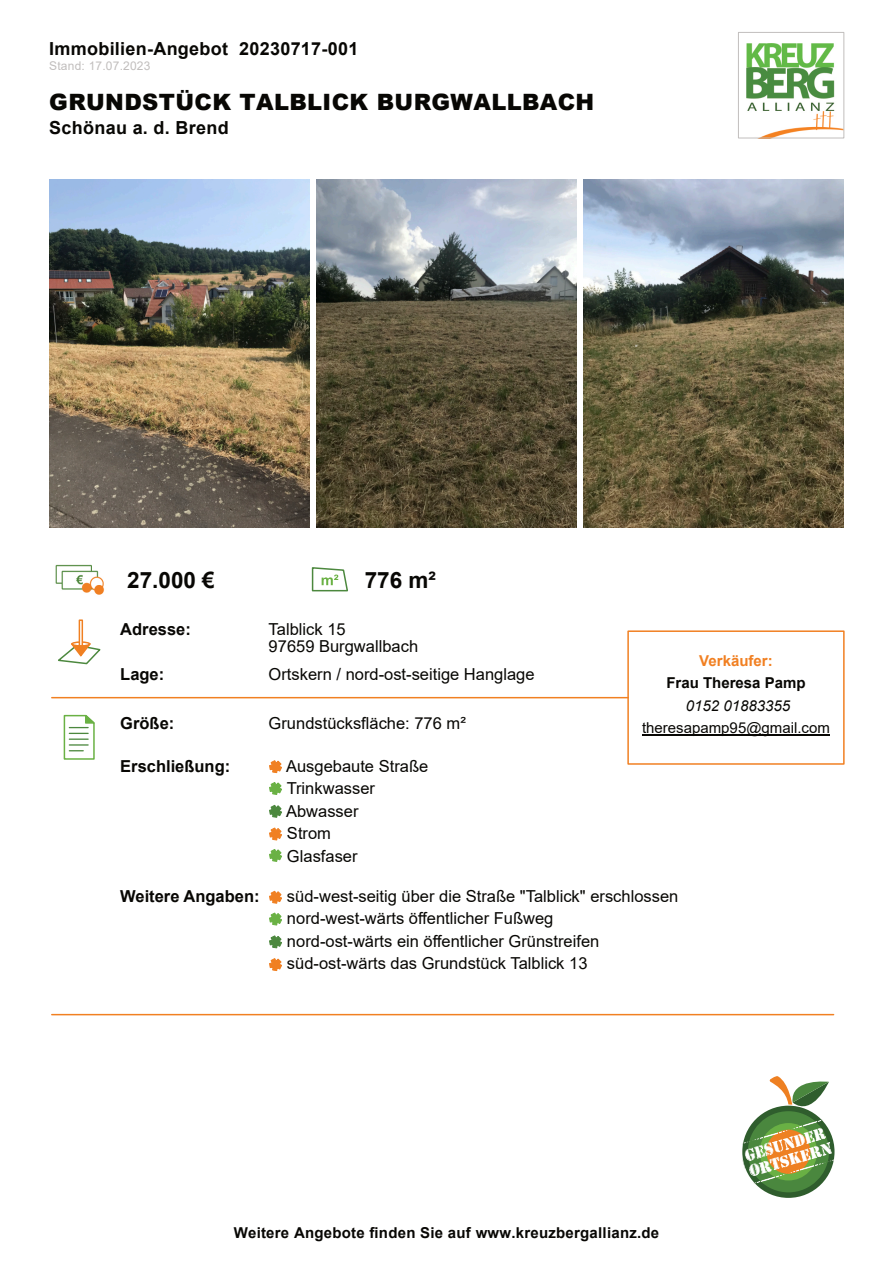
<style>
.page{position:relative;width:893px;height:1263px;background:#fff}
.page>*{position:absolute;margin:0;border:0;box-sizing:border-box;transform-origin:0 0}
.t1{font:900 22.5px "Arial";letter-spacing:.015em;color:#080704}
.t2{font:700 22.5px "Arial";color:#080704}
.t3{font:700 18px "Arial";letter-spacing:.015em;color:#080704}
.t4{font:16.5px/22.5px "Arial";color:#080704}
.t5{font:700 16.5px "Arial";color:#080704}
.t6{font:16.35px/16.4px "Stencil";color:#fff}
.t7{font:700 15px "Arial";letter-spacing:.015em;color:#080704}
.t8{font:15px "Arial";color:#080704}
.t9{font:italic 15px "Arial";color:#080704}
.t10{font:700 15px "Arial";color:#f18022}
.t11{font:12px "Arial";letter-spacing:.015em;color:#c1bebd}
</style>
<div class="page">
<div style="left:627px;top:630px;width:218px;height:135px;border:2px solid #f18022"></div>
<img style="left:747px;top:43px;width:95px;height:93px">
<div style="left:738px;top:32px;width:106px;height:106px;border:1px solid #c1bebd"></div>
<svg style="left:269px;top:849px;width:13px;height:13px"></svg>
<svg style="left:269px;top:760px;width:13px;height:13px"></svg>
<svg style="left:269px;top:827px;width:13px;height:14px"></svg>
<svg style="left:269px;top:804px;width:13px;height:14px"></svg>
<svg style="left:269px;top:782px;width:13px;height:13px"></svg>
<img style="left:55px;top:564px;width:49px;height:31px">
<svg style="left:63px;top:714px;width:32px;height:46px"></svg>
<div style="left:79px;top:619px;width:4px;height:27px;border:2px solid #f08022"></div>
<svg style="left:58px;top:638px;width:43px;height:27px"></svg>
<svg style="left:311px;top:567px;width:37px;height:25px"></svg>
<svg style="left:269px;top:890px;width:13px;height:14px"></svg>
<svg style="left:269px;top:958px;width:13px;height:13px"></svg>
<svg style="left:269px;top:935px;width:13px;height:14px"></svg>
<svg style="left:269px;top:912px;width:13px;height:14px"></svg>
<hr style="left:642px;top:735px;width:188px;height:1px;background:#080704">
<hr style="left:52px;top:697px;width:576px;height:1px;background:#f18022">
<hr style="left:52px;top:1014px;width:782px;height:1px;background:#f18022">
<div style="left:742px;top:1106px;width:93px;height:92px;background:#2f5d2d;border-radius:50%"></div>
<div style="left:748px;top:1111px;width:81px;height:81px;background:#4a873e;border-radius:50%"></div>
<svg style="left:767px;top:1076px;width:62px;height:42px"></svg>
<img style="left:742px;top:1119px;width:93px;height:65px">
<img style="left:49px;top:180px;width:261px;height:347px">
<img style="left:316px;top:180px;width:261px;height:347px">
<img style="left:583px;top:180px;width:261px;height:347px">
<p class="t3" style="left:49px;top:42px;width:311px">Immobilien-Angebot 20230717-001</p>
<p class="t11" style="left:49px;top:61px;width:103px">Stand: 17.07.2023</p>
<h1 class="t1" style="left:49px;top:94px;width:547px">GRUNDSTÜCK TALBLICK BURGWALLBACH</h1>
<p class="t3" style="left:49px;top:121px;width:181px">Schönau a. d. Brend</p>
<h1 class="t2" style="left:127px;top:571px;width:89px">27.000 €</h1>
<h1 class="t2" style="left:365px;top:571px;width:73px">776 m²</h1>
<p class="t5" style="left:120px;top:623px;width:72px">Adresse:</p>
<p class="t4" style="left:269px;top:622px;width:151px;line-height:17.1px">Talblick 15<br>97659 Burgwallbach</p>
<p class="t5" style="left:120px;top:668px;width:46px">Lage:</p>
<p class="t4" style="left:269px;top:664px;width:267px">Ortskern / nord-ost-seitige Hanglage</p>
<p class="t10" style="left:699px;top:655px;width:75px">Verkäufer:</p>
<p class="t7" style="left:666px;top:677px;width:141px">Frau Theresa Pamp</p>
<p class="t9" style="left:686px;top:700px;width:106px">0152 01883355</p>
<p class="t8" style="left:642px;top:722px;width:189px">theresapamp95@gmail.com</p>
<p class="t5" style="left:120px;top:717px;width:56px">Größe:</p>
<p class="t4" style="left:269px;top:713px;width:199px">Grundstücksfläche: 776 m²</p>
<p class="t5" style="left:120px;top:760px;width:112px">Erschließung:</p>
<p class="t4" style="left:286px;top:756px;width:144px">Ausgebaute Straße<br>Trinkwasser<br>Abwasser<br>Strom<br>Glasfaser</p>
<p class="t5" style="left:120px;top:889px;width:141px">Weitere Angaben:</p>
<p class="t4" style="left:287px;top:886px;width:393px">süd-west-seitig über die Straße "Talblick" erschlossen nord-west-wärts öffentlicher Fußweg<br>nord-ost-wärts ein öffentlicher Grünstreifen süd-ost-wärts das Grundstück Talblick 13</p>
<p class="t7" style="left:234px;top:1227px;width:427px">Weitere Angebote finden Sie auf www.kreuzbergallianz.de</p>
<p class="t6" style="left:743px;top:1147px;width:86px;rotate:-16deg">GESUNDER<br>ORTSKERN</p>
</div>
